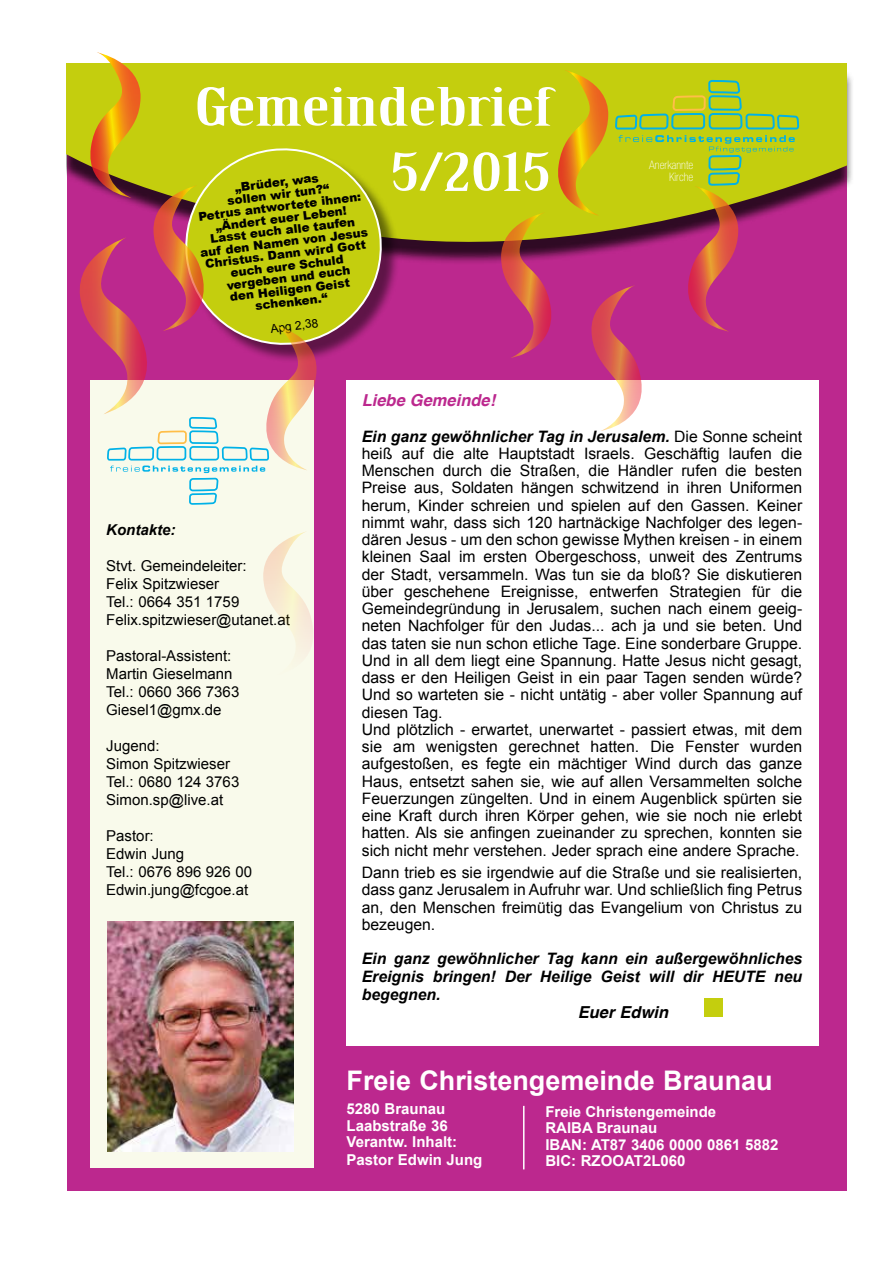
<style>
.page{position:relative;width:893px;height:1263px;background:#fff}
.page>*{position:absolute;margin:0;border:0;box-sizing:border-box;transform-origin:0 0}
.t1{font:51.6px/65.2px "Birch Std";color:#fff;text-align:right;scale:2 1}
.t2{font:700 27px "Arial";color:#fff}
.t3{font:italic 700 16.5px "Helvetica";color:#bc288e}
.t4{font:italic 700 16.5px "Helvetica";color:#000}
.t5{font:15.75px/17.2px "Arial";color:#000}
.t6{font:italic 700 15.75px/17.5px "Arial";color:#000;text-align:justify}
.t7{font:15px/18px "Arial";color:#000}
.t8{font:700 15px/16.5px "Arial";color:#fff}
.t9{font:italic 700 15px "Arial";color:#000}
.t10{font:900 12px/12px "Arial";color:#000;text-align:center}
.t11{font:12px "Arial";color:#000}
.t12{font:100 condensed 11.7px/11.7px "Helvetica Neue LT Std";color:#fff;text-align:right}
.s1{font-weight:700;font-style:italic}
</style>
<div class="page">
<div style="left:67px;top:70px;width:779px;height:1121px;background:#bc288e"></div>
<svg style="left:67px;top:64px;width:779px;height:199px;background:#b8a722"></svg>
<hr style="left:523px;top:1106px;width:1px;height:63px;background:#fff">
<div style="left:347px;top:381px;width:472px;height:665px;background:#fff"></div>
<div style="left:90px;top:381px;width:224px;height:787px;background:#f9faeb"></div>
<img style="left:108px;top:921px;width:185px;height:230px">
<div style="left:705px;top:998px;width:18px;height:18px;background:#c4ce0e"></div>
<div style="left:188px;top:151px;width:212px;height:212px;background:#000;opacity:.5"></div>
<svg style="left:263px;top:531px;width:50px;height:118px"></svg>
<svg style="left:500px;top:70px;width:299px;height:361px"></svg>
<svg style="left:78px;top:52px;width:309px;height:453px"></svg>
<h1 class="t1" style="left:195px;top:76px;width:180px">Gemeindebrief<br>5/2015</h1>
<p class="t10" style="left:192px;top:187px;width:170px;rotate:-7deg">„Brüder, was<br>sollen wir tun?“<br>Petrus antwortete ihnen: „Ändert euer Leben!<br>Lasst euch alle taufen auf den Namen von Jesus<br>Christus. Dann wird Gott euch eure Schuld vergeben und euch<br>den Heiligen Geist schenken.“</p>
<p class="t11" style="left:270px;top:321px;width:50px;rotate:-7deg">Apg 2,38</p>
<p class="t12" style="left:649px;top:159px;width:45px">Anerkannte<br>Kirche</p>
<p class="t9" style="left:106px;top:520px;width:71px">Kontakte:</p>
<p class="t7" style="left:106px;top:557px;width:185px">Stvt. Gemeindeleiter:<br>Felix Spitzwieser<br>Tel.: 0664 351 1759<br>Felix.spitzwieser@utanet.at</p>
<p class="t7" style="left:106px;top:647px;width:135px">Pastoral-Assistent:<br>Martin Gieselmann<br>Tel.: 0660 366 7363<br>Giesel1@gmx.de</p>
<p class="t7" style="left:106px;top:737px;width:135px">Jugend:<br>Simon Spitzwieser<br>Tel.: 0680 124 3763<br>Simon.sp@live.at</p>
<p class="t7" style="left:106px;top:827px;width:147px">Pastor:<br>Edwin Jung<br>Tel.: 0676 896 926 00<br>Edwin.jung@fcgoe.at</p>
<p class="t3" style="left:362px;top:387px;width:135px">Liebe Gemeinde!</p>
<p class="t5" style="left:362px;top:428px;width:442px"><span class="s1">Ein ganz gewöhnlicher Tag in Jerusalem.</span> Die Sonne scheint heiß auf die alte Hauptstadt Israels. Geschäftig laufen die Menschen durch die Straßen, die Händler rufen die besten Preise aus, Soldaten hängen schwitzend in ihren Uniformen herum, Kinder schreien und spielen auf den Gassen. Keiner nimmt wahr, dass sich 120 hartnäckige Nachfolger des legen&shy;dären Jesus - um den schon gewisse Mythen kreisen - in einem kleinen Saal im ersten Obergeschoss, unweit des Zentrums der Stadt, versammeln. Was tun sie da bloß? Sie diskutieren über geschehene Ereignisse, entwerfen Strategien für die Gemeindegründung in Jerusalem, suchen nach einem geeig&shy;neten Nachfolger für den Judas... ach ja und sie beten. Und das taten sie nun schon etliche Tage. Eine sonderbare Gruppe.<br>Und in all dem liegt eine Spannung. Hatte Jesus nicht gesagt, dass er den Heiligen Geist in ein paar Tagen senden würde?<br>Und so warteten sie - nicht untätig - aber voller Spannung auf diesen Tag.<br>Und plötzlich - erwartet, unerwartet - passiert etwas, mit dem sie am wenigsten gerechnet hatten. Die Fenster wurden aufgestoßen, es fegte ein mächtiger Wind durch das ganze Haus, entsetzt sahen sie, wie auf allen Versammelten solche Feuerzungen züngelten. Und in einem Augenblick spürten sie eine Kraft durch ihren Körper gehen, wie sie noch nie erlebt hatten. Als sie anfingen zueinander zu sprechen, konnten sie sich nicht mehr verstehen. Jeder sprach eine andere Sprache.</p>
<p class="t5" style="left:362px;top:864px;width:442px;text-align:justify">Dann trieb es sie irgendwie auf die Straße und sie realisierten, dass ganz Jerusalem in Aufruhr war. Und schließlich fing Petrus an, den Menschen freimütig das Evangelium von Christus zu bezeugen.</p>
<p class="t6" style="left:362px;top:950px;width:442px">Ein ganz gewöhnlicher Tag kann ein außergewöhnliches Ereignis bringen! Der Heilige Geist will dir HEUTE neu begegnen.</p>
<p class="t4" style="left:578px;top:998px;width:92px">Euer Edwin</p>
<h2 class="t2" style="left:347px;top:1063px;width:428px">Freie Christengemeinde Braunau</h2>
<p class="t8" style="left:347px;top:1101px;width:112px">5280 Braunau<br>Laabstraße 36<br>Verantw. Inhalt:</p>
<p class="t8" style="left:347px;top:1152px;width:137px">Pastor Edwin Jung</p>
<p class="t8" style="left:545px;top:1104px;width:235px">Freie Christengemeinde<br>RAIBA Braunau<br>IBAN: AT87 3406 0000 0861 5882<br>BIC: RZOOAT2L060</p>
</div>
